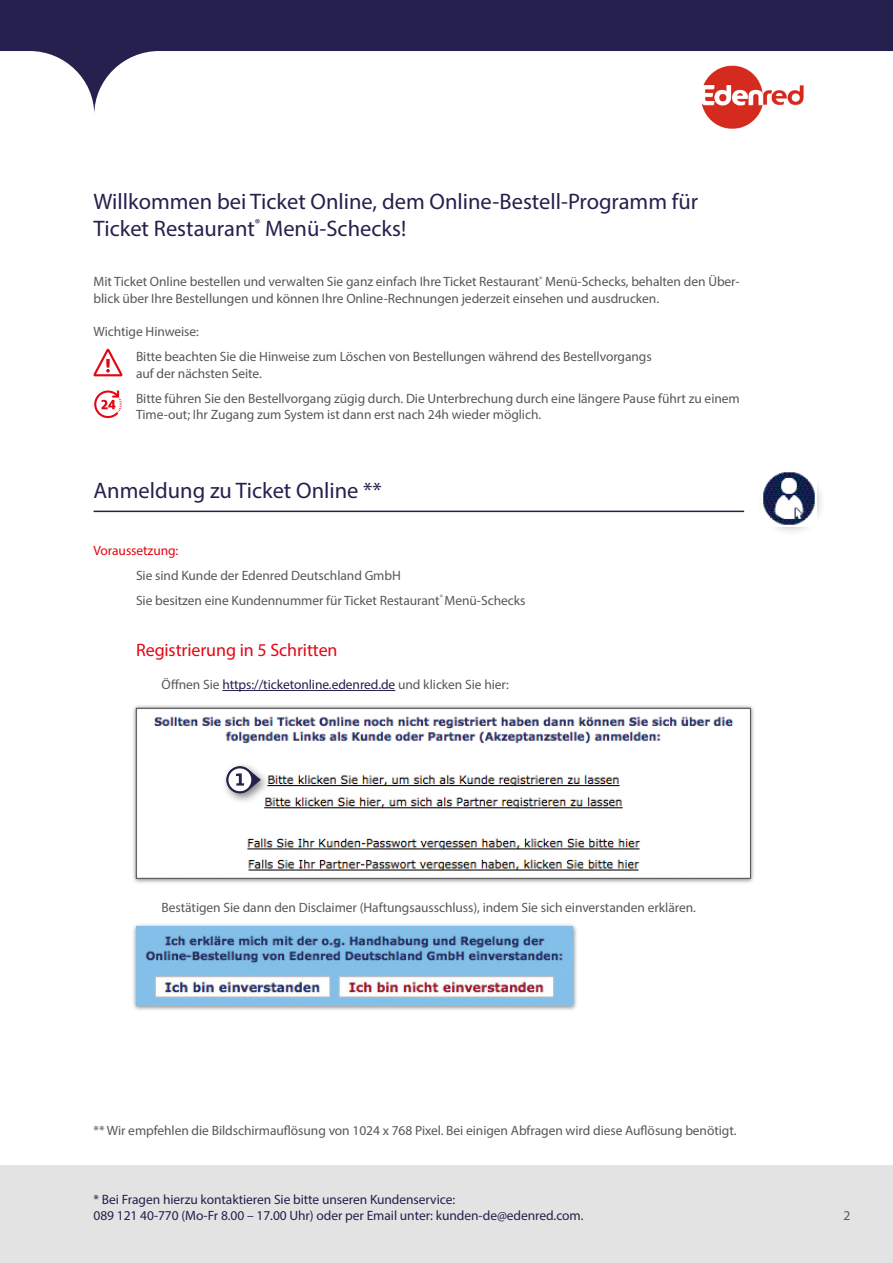
<style>
.page{position:relative;width:893px;height:1263px;background:#fff}
.page>*{position:absolute;margin:0;border:0;box-sizing:border-box;transform-origin:0 0}
.t1{font:22.5px/27px "Myriad Pro";color:#25204d}
.t2{font:18px "Myriad Pro";letter-spacing:-.005em;color:#e30613}
.t3{font:13.5px/25px "Myriad Pro";letter-spacing:-.005em;color:#575756}
.t4{font:13.5px/16.5px "Myriad Pro";letter-spacing:-.005em;color:#25204d}
.t5{font:13.5px "Myriad Pro";letter-spacing:-.005em;color:#e30613}
.s1{color:#575756}
</style>
<div class="page">
<div style="left:757px;top:467px;width:69px;height:69px;background:#000;opacity:.25"></div>
<img style="left:761px;top:471px;width:55px;height:55px">
<div style="left:132px;top:923px;width:446px;height:88px;background:#000;opacity:.5"></div>
<img style="left:136px;top:927px;width:437px;height:78px">
<div style="left:132px;top:704px;width:624px;height:180px;background:#000;opacity:.5"></div>
<img style="left:138px;top:710px;width:611px;height:166px">
<div style="left:136px;top:708px;width:615px;height:170px;border:1px solid #575756"></div>
<div style="left:221px;top:761px;width:50px;height:43px;background:#000;opacity:.5"></div>
<svg style="left:226px;top:766px;width:35px;height:27px"></svg>
<hr style="left:222px;top:690px;width:173px;height:1px;background:#25204d">
<hr style="left:94px;top:511px;width:650px;height:1px;background:#25204d">
<svg style="left:94px;top:390px;width:28px;height:28px"></svg>
<svg style="left:93px;top:349px;width:29px;height:27px"></svg>
<svg style="left:0;top:0;width:893px;height:114px;fill:#25204d"></svg>
<div style="left:0;top:1165px;width:893px;height:98px;background:#e3e3e3"></div>
<div style="left:665px;top:73px;width:153px;height:46px;background:#fff;border-radius:18px"></div>
<img style="left:697px;top:61px;width:110px;height:68px">
<h1 class="t1" style="left:94px;top:187px;width:606px">Willkommen bei Ticket Online, dem Online-Bestell-Programm für<br>Ticket Restaurant<sup>®</sup> Menü-Schecks!</h1>
<p class="t3" style="left:94px;top:273px;width:648px;line-height:16.5px">Mit Ticket Online bestellen und verwalten Sie ganz einfach Ihre Ticket Restaurant<sup>®</sup> Menü-Schecks, behalten den Über&shy;blick über Ihre Bestellungen und können Ihre Online-Rechnungen jederzeit einsehen und ausdrucken.</p>
<p class="t3" style="left:136px;top:319px;width:517px;text-indent:-43px">Wichtige Hinweise:<br>Bitte beachten Sie die Hinweise zum Löschen von Bestellungen während des Bestellvorgangs</p>
<p class="t3" style="left:136px;top:360px;width:605px">auf der nächsten Seite.<br>Bitte führen Sie den Bestellvorgang zügig durch. Die Unterbrechung durch eine längere Pause führt zu einem</p>
<p class="t3" style="left:136px;top:402px;width:407px">Time-out; Ihr Zugang zum System ist dann erst nach 24h wieder möglich.</p>
<h1 class="t1" style="left:94px;top:476px;width:290px">Anmeldung zu Ticket Online **</h1>
<p class="t5" style="left:94px;top:542px;width:86px">Voraussetzung:</p>
<p class="t3" style="left:136px;top:563px;width:391px">Sie sind Kunde der Edenred Deutschland GmbH<br>Sie besitzen eine Kundennummer für Ticket Restaurant<sup>®</sup> Menü-Schecks</p>
<h2 class="t2" style="left:136px;top:638px;width:203px">Registrierung in 5 Schritten</h2>
<p class="t4" style="left:162px;top:676px;width:349px"><span class="s1">Öffnen Sie</span> https://ticketonline.edenred.de <span class="s1">und klicken Sie hier:</span></p>
<p class="t3" style="left:162px;top:895px;width:536px">Bestätigen Sie dann den Disclaimer (Haftungsausschluss), indem Sie sich einverstanden erklären.</p>
<p class="t3" style="left:94px;top:1118px;width:644px">** Wir empfehlen die Bildschirmauflösung von 1024 x 768 Pixel. Bei einigen Abfragen wird diese Auflösung benötigt.</p>
<p class="t4" style="left:94px;top:1191px;width:491px">* Bei Fragen hierzu kontaktieren Sie bitte unseren Kundenservice:<br>089 121 40-770 (Mo-Fr 8.00 – 17.00 Uhr) oder per Email unter: kunden-de@edenred.com.</p>
<p class="t3" style="left:843px;top:1203px;width:8px">2</p>
</div>
